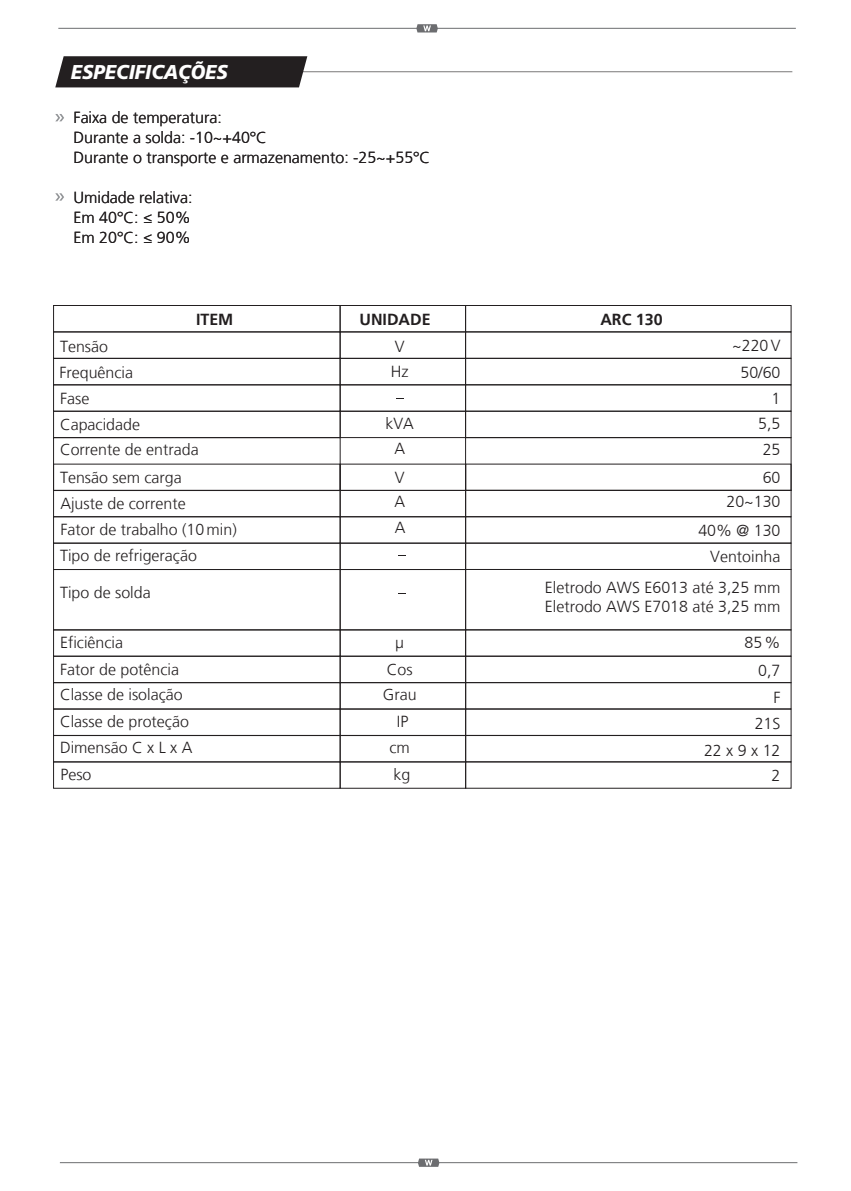
<style>
.page{position:relative;width:851px;height:1191px;background:#fff}
.page>*{position:absolute;margin:0;border:0;box-sizing:border-box;transform-origin:0 0}
.t1{font:italic 900 20px "Frutiger";color:#fff;scale:.93 1}
.t2{font:300 16px/26.4px "Frutiger LT";color:#231f20}
.t3{font:700 16px "Frutiger LT";color:#231f20}
.t4{font:300 16px "Frutiger";color:#231f20}
.s1{font-family:"Myriad Pro";font-weight:400}
</style>
<div class="page">
<svg style="left:55px;top:56px;width:737px;height:31px"></svg>
<svg style="left:55px;top:114px;width:9px;height:7px"></svg>
<svg style="left:55px;top:193px;width:9px;height:8px"></svg>
<div style="left:339px;top:305px;width:127px;height:27px;border:1px solid #231f20"></div>
<div style="left:465px;top:305px;width:326px;height:27px;border:1px solid #231f20"></div>
<div style="left:53px;top:305px;width:287px;height:27px;border:1px solid #231f20"></div>
<div style="left:53px;top:331px;width:287px;height:28px;border:1px solid #231f20"></div>
<div style="left:53px;top:358px;width:287px;height:27px;border:1px solid #231f20"></div>
<div style="left:53px;top:384px;width:287px;height:27px;border:1px solid #231f20"></div>
<div style="left:339px;top:358px;width:127px;height:27px;border:1px solid #231f20"></div>
<div style="left:340px;top:384px;width:126px;height:27px;border:1px solid #231f20"></div>
<div style="left:465px;top:331px;width:326px;height:28px;border:1px solid #231f20"></div>
<div style="left:465px;top:358px;width:326px;height:27px;border:1px solid #231f20"></div>
<div style="left:465px;top:384px;width:326px;height:27px;border:1px solid #231f20"></div>
<div style="left:340px;top:411px;width:126px;height:27px;border:1px solid #231f20"></div>
<div style="left:53px;top:411px;width:287px;height:27px;border:1px solid #231f20"></div>
<div style="left:53px;top:437px;width:287px;height:54px;border:1px solid #231f20"></div>
<div style="left:465px;top:411px;width:326px;height:27px;border:1px solid #231f20"></div>
<div style="left:465px;top:437px;width:326px;height:54px;border:1px solid #231f20"></div>
<div style="left:53px;top:516px;width:287px;height:27px;border:1px solid #231f20"></div>
<div style="left:340px;top:516px;width:126px;height:27px;border:1px solid #231f20"></div>
<div style="left:340px;top:464px;width:126px;height:27px;border:1px solid #231f20"></div>
<div style="left:53px;top:464px;width:287px;height:27px;border:1px solid #231f20"></div>
<div style="left:465px;top:490px;width:326px;height:27px;border:1px solid #231f20"></div>
<div style="left:465px;top:516px;width:326px;height:27px;border:1px solid #231f20"></div>
<div style="left:340px;top:543px;width:126px;height:27px;border:1px solid #231f20"></div>
<div style="left:53px;top:543px;width:287px;height:27px;border:1px solid #231f20"></div>
<div style="left:53px;top:569px;width:287px;height:61px;border:1px solid #231f20"></div>
<div style="left:340px;top:569px;width:126px;height:61px;border:1px solid #231f20"></div>
<div style="left:465px;top:543px;width:326px;height:27px;border:1px solid #231f20"></div>
<div style="left:465px;top:569px;width:326px;height:61px;border:1px solid #231f20"></div>
<div style="left:53px;top:629px;width:287px;height:27px;border:1px solid #231f20"></div>
<div style="left:53px;top:656px;width:287px;height:27px;border:1px solid #231f20"></div>
<div style="left:340px;top:629px;width:126px;height:27px;border:1px solid #231f20"></div>
<div style="left:340px;top:656px;width:126px;height:27px;border:1px solid #231f20"></div>
<div style="left:465px;top:629px;width:326px;height:27px;border:1px solid #231f20"></div>
<div style="left:465px;top:656px;width:326px;height:27px;border:1px solid #231f20"></div>
<div style="left:340px;top:682px;width:126px;height:27px;border:1px solid #231f20"></div>
<div style="left:53px;top:682px;width:287px;height:27px;border:1px solid #231f20"></div>
<div style="left:53px;top:708px;width:287px;height:28px;border:1px solid #231f20"></div>
<div style="left:53px;top:735px;width:287px;height:27px;border:1px solid #231f20"></div>
<div style="left:53px;top:761px;width:287px;height:27px;border:1px solid #231f20"></div>
<div style="left:340px;top:708px;width:126px;height:28px;border:1px solid #231f20"></div>
<div style="left:340px;top:735px;width:126px;height:27px;border:1px solid #231f20"></div>
<div style="left:465px;top:682px;width:326px;height:27px;border:1px solid #231f20"></div>
<div style="left:465px;top:708px;width:326px;height:28px;border:1px solid #231f20"></div>
<div style="left:465px;top:735px;width:326px;height:27px;border:1px solid #231f20"></div>
<div style="left:340px;top:761px;width:126px;height:27px;border:1px solid #231f20"></div>
<div style="left:465px;top:761px;width:326px;height:27px;border:1px solid #231f20"></div>
<hr style="left:60px;top:1162px;width:737px;height:1px;background:#6c6d70">
<svg style="left:418px;top:1158px;width:21px;height:8px"></svg>
<hr style="left:58px;top:28px;width:737px;height:1px;background:#6c6d70">
<svg style="left:416px;top:24px;width:22px;height:8px"></svg>
<p class="t1" style="left:71px;top:60px;width:170px">ESPECIFICAÇÕES</p>
<p class="t2" style="left:74px;top:108px;width:358px;line-height:20px">Faixa de temperatura:<br>Durante a solda: -10~+40°C<br>Durante o transporte e armazenamento: -25~+55°C</p>
<p class="t2" style="left:74px;top:188px;width:120px;line-height:20px;text-align:justify">Umidade relativa:<br>Em 40°C: <span class="s1">≤</span> 50% Em 20°C: <span class="s1">≤</span> 90%</p>
<p class="t3" style="left:196px;top:310px;width:39px">ITEM</p>
<p class="t3" style="left:359px;top:310px;width:73px">UNIDADE</p>
<p class="t3" style="left:600px;top:310px;width:64px">ARC 130</p>
<p class="t2" style="left:59px;top:333px;width:75px">Tensão<br>Frequência</p>
<p class="t2" style="left:60px;top:386px;width:31px">Fase</p>
<p class="t2" style="left:60px;top:436px;width:140px;line-height:27.8px">Corrente de entrada<br>Tensão sem carga</p>
<p class="t2" style="left:60px;top:490px;width:178px">Ajuste de corrente<br>Fator de trabalho (10 min)<br>Tipo de refrigeração</p>
<p class="t2" style="left:60px;top:579px;width:92px">Tipo de solda</p>
<p class="t2" style="left:60px;top:629px;width:120px;line-height:27px">Eficiência<br>Fator de potência</p>
<p class="t2" style="left:60px;top:682px;width:134px">Classe de isolação<br>Classe de proteção<br>Dimensão C x L x A<br>Peso</p>
<p class="t2" style="left:60px;top:411px;width:81px">Capacidade</p>
<p class="t2" style="left:391px;top:334px;width:19px;line-height:24.8px">V<br>Hz</p>
<p class="t2" style="left:385px;top:411px;width:30px;line-height:25px;text-align:center">kVA<br>A</p>
<p class="t2" style="left:395px;top:464px;width:11px">V</p>
<p class="t2" style="left:395px;top:515px;width:12px">A</p>
<p class="t2" style="left:394px;top:489px;width:12px">A</p>
<p class="t4" style="left:395px;top:633px;width:10px">µ</p>
<p class="t2" style="left:383px;top:656px;width:35px;text-align:center">Cos<br>Grau<br>IP cm kg</p>
<p class="t2" style="left:732px;top:333px;width:50px;line-height:25.8px;text-align:right">~220V<br>50/60<br>1<br>5,5<br>25</p>
<p class="t2" style="left:726px;top:465px;width:56px;line-height:24.6px;text-align:right">60<br>20~130</p>
<p class="t2" style="left:698px;top:517px;width:84px;text-align:right">40% @ 130<br>Ventoinha</p>
<p class="t2" style="left:545px;top:578px;width:237px;line-height:19.2px">Eletrodo AWS E6013 até 3,25 mm<br>Eletrodo AWS E7018 até 3,25 mm</p>
<p class="t2" style="left:744px;top:628px;width:37px;line-height:28.4px;text-align:right">85%<br>0,7</p>
<p class="t2" style="left:704px;top:684px;width:78px;text-align:right">F<br>21S<br>22 x 9 x 12</p>
<p class="t2" style="left:771px;top:762px;width:10px">2</p>
</div>
